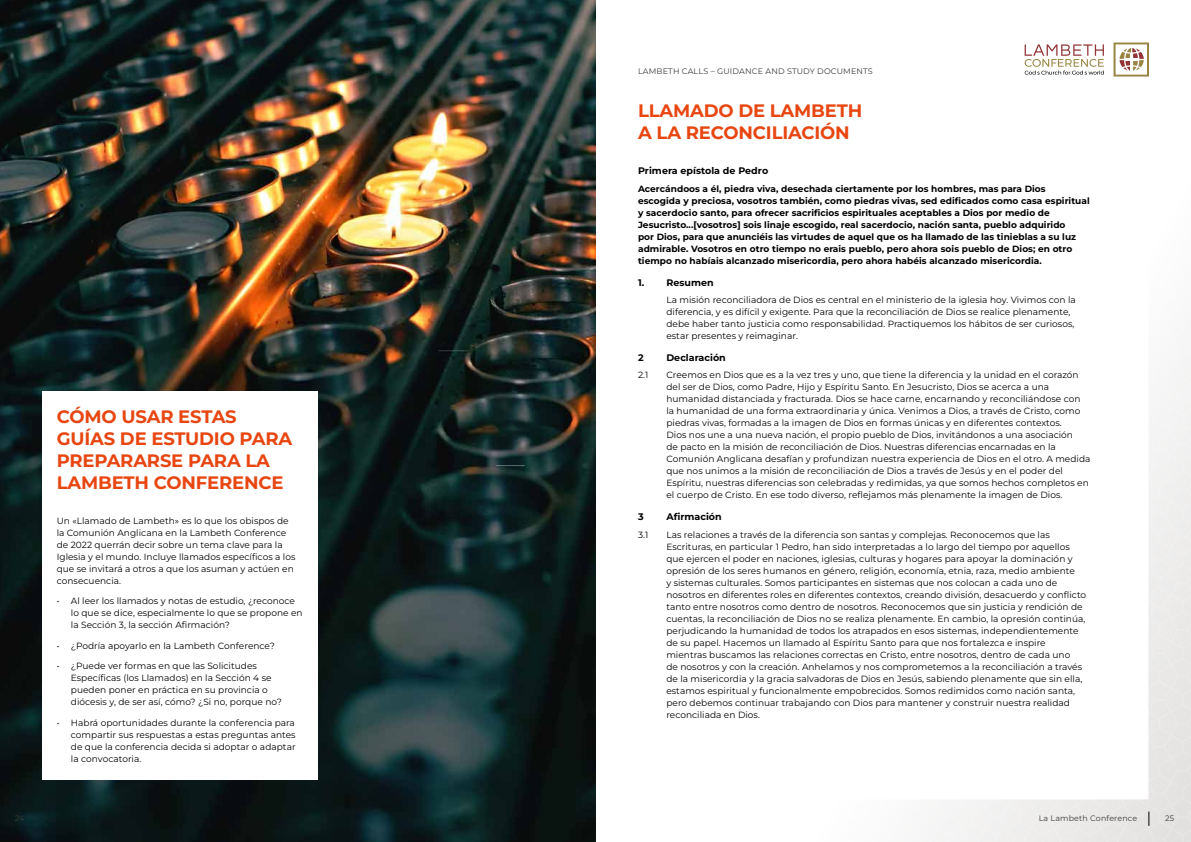
<style>
.page{position:relative;width:1191px;height:842px;background:#fff}
.page>*{position:absolute;margin:0;border:0;box-sizing:border-box;transform-origin:0 0}
.t1{font:700 18px/22px "Montserrat";letter-spacing:-.01em;color:#e84610}
.t2{font:700 9.5px "Montserrat";letter-spacing:.005em;color:#000}
.t3{font:9px/12px "Montserrat";letter-spacing:.005em;color:#000}
.t4{font:700 9px/12px "Montserrat";letter-spacing:.005em;color:#000}
.t5{font:8px "Montserrat";letter-spacing:.02em;color:#3c3c3b}
.t6{font:7.9px "Montserrat";letter-spacing:.02em;color:#3c3c3b}
</style>
<div class="page">
<img style="left:595px;top:0;width:596px;height:842px">
<img style="left:0;top:0;width:595px;height:842px">
<div style="left:43px;top:391px;width:274px;height:389px;background:#fff"></div>
<svg style="left:1024px;top:44px;width:80px;height:31px"></svg>
<svg style="left:1113px;top:43px;width:36px;height:34px"></svg>
<svg style="left:1148px;top:812px;width:1px;height:14px"></svg>
<h1 class="t1" style="left:57px;top:405px;width:237px">CÓMO USAR ESTAS<br>GUÍAS DE ESTUDIO PARA<br>PREPARARSE PARA LA<br>LAMBETH CONFERENCE</h1>
<p class="t3" style="left:57px;top:514px;width:240px">Un «Llamado de Lambeth» es lo que los obispos de la Comunión Anglicana en la Lambeth Conference de 2022 querrán decir sobre un tema clave para la Iglesia y el mundo. Incluye llamados específicos a los que se invitará a otros a que los asuman y actúen en consecuencia.</p>
<p class="t3" style="left:71px;top:595px;width:233px;text-indent:-14px">• Al leer los llamados y notas de estudio, ¿reconoce lo que se dice, especialmente lo que se propone en la Sección 3, la sección Afirmación?</p>
<p class="t3" style="left:57px;top:639px;width:220px">• ¿Podría apoyarlo en la Lambeth Conference?</p>
<p class="t3" style="left:71px;top:660px;width:212px;text-indent:-14px">• ¿Puede ver formas en que las Solicitudes Específicas (los Llamados) en la Sección 4 se pueden poner en práctica en su provincia o diócesis y, de ser así, cómo? ¿Si no, porque no?</p>
<p class="t3" style="left:71px;top:716px;width:226px;text-align:justify;text-indent:-14px">• Habrá oportunidades durante la conferencia para compartir sus respuestas a estas preguntas antes de que la conferencia decida si adoptar o adaptar la convocatoria.</p>
<p class="t5" style="left:638px;top:65px;width:236px">LAMBETH CALLS – GUIDANCE AND STUDY DOCUMENTS</p>
<h1 class="t1" style="left:638px;top:99px;width:226px">LLAMADO DE LAMBETH<br>A LA RECONCILIACIÓN</h1>
<p class="t2" style="left:638px;top:165px;width:132px">Primera epístola de Pedro</p>
<p class="t4" style="left:638px;top:183px;width:453px">Acercándoos a él, piedra viva, desechada ciertamente por los hombres, mas para Dios escogida y preciosa, vosotros también, como piedras vivas, sed edificados como casa espiritual y sacerdocio santo, para ofrecer sacrificios espirituales aceptables a Dios por medio de Jesucristo...[vosotros] sois linaje escogido, real sacerdocio, nación santa, pueblo adquirido<br>por Dios, para que anunciéis las virtudes de aquel que os ha llamado de las tinieblas a su luz admirable. Vosotros en otro tiempo no erais pueblo, pero ahora sois pueblo de Dios; en otro tiempo no habíais alcanzado misericordia, pero ahora habéis alcanzado misericordia.</p>
<p class="t2" style="left:638px;top:276px;width:77px">1. Resumen</p>
<p class="t3" style="left:666px;top:294px;width:411px">La misión reconciliadora de Dios es central en el ministerio de la iglesia hoy. Vivimos con la diferencia, y es difícil y exigente. Para que la reconciliación de Dios se realice plenamente, debe haber tanto justicia como responsabilidad. Practiquemos los hábitos de ser curiosos, estar presentes y reimaginar.</p>
<p class="t2" style="left:638px;top:351px;width:7px">2</p>
<p class="t2" style="left:666px;top:351px;width:61px">Declaración</p>
<p class="t3" style="left:638px;top:369px;width:12px">2.1</p>
<p class="t3" style="left:666px;top:369px;width:425px">Creemos en Dios que es a la vez tres y uno, que tiene la diferencia y la unidad en el corazón del ser de Dios, como Padre, Hijo y Espíritu Santo. En Jesucristo, Dios se acerca a una humanidad distanciada y fracturada. Dios se hace carne, encarnando y reconciliándose con la humanidad de una forma extraordinaria y única. Venimos a Dios, a través de Cristo, como piedras vivas, formadas a la imagen de Dios en formas únicas y en diferentes contextos.<br>Dios nos une a una nueva nación, el propio pueblo de Dios, invitándonos a una asociación<br>de pacto en la misión de reconciliación de Dios. Nuestras diferencias encarnadas en la Comunión Anglicana desafían y profundizan nuestra experiencia de Dios en el otro. A medida que nos unimos a la misión de reconciliación de Dios a través de Jesús y en el poder del Espíritu, nuestras diferencias son celebradas y redimidas, ya que somos hechos completos en el cuerpo de Cristo. En ese todo diverso, reflejamos más plenamente la imagen de Dios.</p>
<p class="t2" style="left:638px;top:510px;width:7px">3</p>
<p class="t2" style="left:666px;top:510px;width:57px">Afirmación</p>
<p class="t3" style="left:638px;top:528px;width:12px">3.1</p>
<p class="t3" style="left:666px;top:528px;width:421px">Las relaciones a través de la diferencia son santas y complejas. Reconocemos que las Escrituras, en particular 1 Pedro, han sido interpretadas a lo largo del tiempo por aquellos que ejercen el poder en naciones, iglesias, culturas y hogares para apoyar la dominación y opresión de los seres humanos en género, religión, economía, etnia, raza, medio ambiente<br>y sistemas culturales. Somos participantes en sistemas que nos colocan a cada uno de nosotros en diferentes roles en diferentes contextos, creando división, desacuerdo y conflicto tanto entre nosotros como dentro de nosotros. Reconocemos que sin justicia y rendición de cuentas, la reconciliación de Dios no se realiza plenamente. En cambio, la opresión continúa, perjudicando la humanidad de todos los atrapados en esos sistemas, independientemente de su papel. Hacemos un llamado al Espíritu Santo para que nos fortalezca e inspire mientras buscamos las relaciones correctas en Cristo, entre nosotros, dentro de cada uno<br>de nosotros y con la creación. Anhelamos y nos comprometemos a la reconciliación a través de la misericordia y la gracia salvadoras de Dios en Jesús, sabiendo plenamente que sin ella, estamos espiritual y funcionalmente empobrecidos. Somos redimidos como nación santa, pero debemos continuar trabajando con Dios para mantener y construir nuestra realidad reconciliada en Dios.</p>
<p class="t6" style="left:15px;top:813px;width:11px">24</p>
<p class="t6" style="left:1038px;top:813px;width:100px">La Lambeth Conference</p>
<p class="t6" style="left:1165px;top:813px;width:11px">25</p>
</div>
